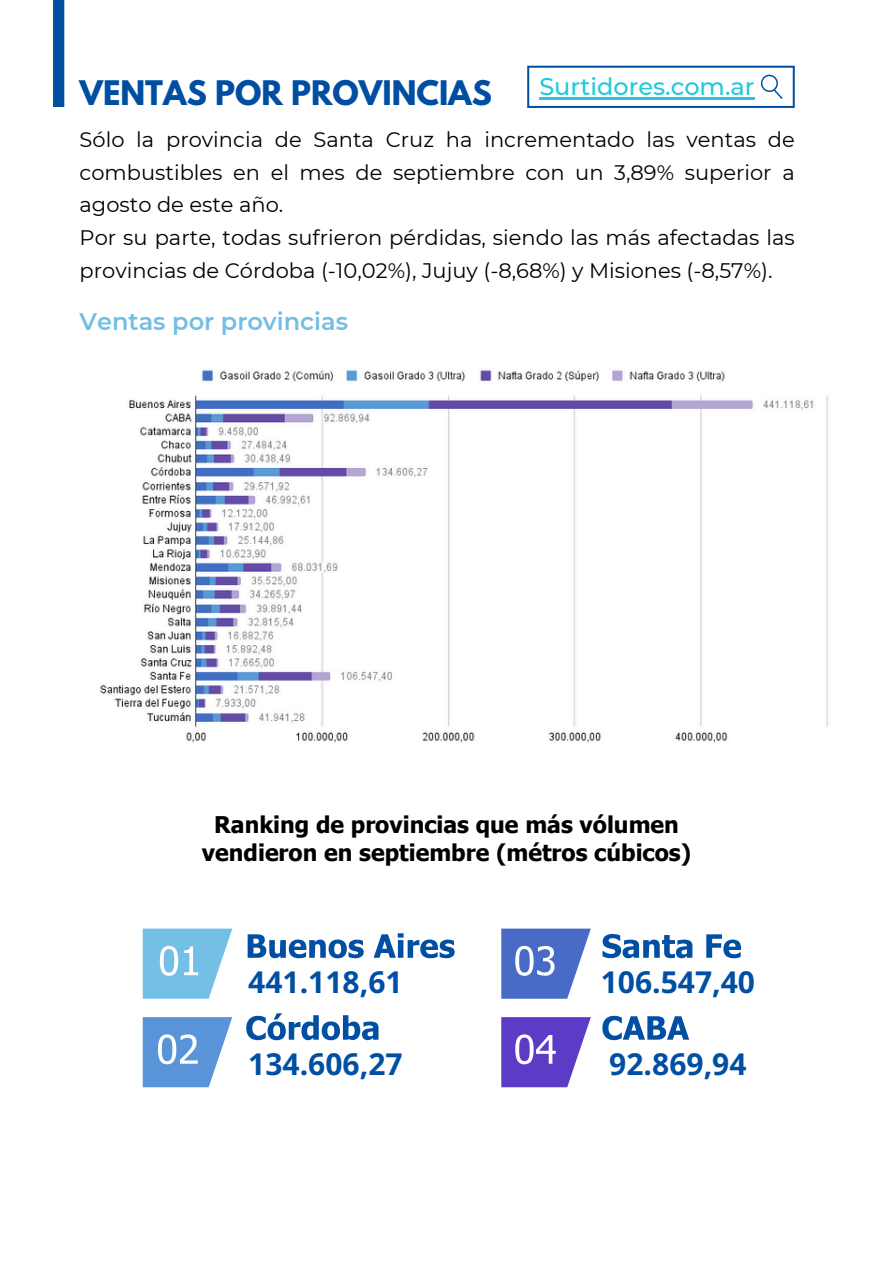
<style>
.page{position:relative;width:894px;height:1264px;background:#fff}
.page>*{position:absolute;margin:0;border:0;box-sizing:border-box;transform-origin:0 0}
.t1{font:700 30px "Open Sans";color:#004fa3}
.t2{font:700 30px "League Spartan";color:#004ea2}
.t3{font:600 24px "Montserrat";color:#72bee5}
.t4{font:500 24px "Montserrat";color:#22c9dc}
.t5{font:700 22.95px/27.5px "Tahoma";color:#000;text-align:center}
.t6{font:21px/32.7px "Montserrat";color:#000;text-align:justify}
</style>
<div class="page">
<div style="left:53px;top:0;width:11px;height:107px;background:#004ea2"></div>
<svg style="left:527px;top:66px;width:267px;height:42px"></svg>
<hr style="left:539px;top:97px;width:215px;height:2px;background:#22c9dc">
<svg style="left:143px;top:1017px;width:89px;height:70px"></svg>
<svg style="left:143px;top:928px;width:89px;height:70px"></svg>
<svg style="left:247px;top:934px;width:116px;height:24px"></svg>
<svg style="left:246px;top:1013px;width:132px;height:27px"></svg>
<svg style="left:373px;top:933px;width:81px;height:25px"></svg>
<svg style="left:501px;top:1017px;width:89px;height:70px"></svg>
<svg style="left:501px;top:928px;width:89px;height:70px"></svg>
<svg style="left:602px;top:1015px;width:87px;height:25px"></svg>
<svg style="left:602px;top:933px;width:90px;height:25px"></svg>
<svg style="left:706px;top:934px;width:34px;height:24px"></svg>
<img style="left:100px;top:370px;width:728px;height:373px">
<p class="t2" style="left:80px;top:78px;width:414px">VENTAS POR PROVINCIAS</p>
<h3 class="t4" style="left:539px;top:71px;width:217px">Surtidores.com.ar</h3>
<p class="t6" style="left:80px;top:123px;width:716px">Sólo la provincia de Santa Cruz ha incrementado las ventas de combustibles en el mes de septiembre con un 3,89% superior a agosto de este año.</p>
<p class="t6" style="left:80px;top:221px;width:716px">Por su parte, todas sufrieron pérdidas, siendo las más afectadas las provincias de Córdoba (-10,02%), Jujuy (-8,68%) y Misiones (-8,57%).</p>
<h3 class="t3" style="left:80px;top:307px;width:270px">Ventas por provincias</h3>
<p class="t5" style="left:202px;top:810px;width:490px">Ranking de provincias que más vólumen vendieron en septiembre (métros cúbicos)</p>
<h3 class="t1" style="left:248px;top:961px;width:156px">441.118,61</h3>
<h2 class="t1" style="left:600px;top:961px;width:156px">106.547,40</h2>
<h2 class="t1" style="left:248px;top:1043px;width:156px">134.606,27</h2>
<h2 class="t1" style="left:609px;top:1043px;width:139px">92.869,94</h2>
</div>
